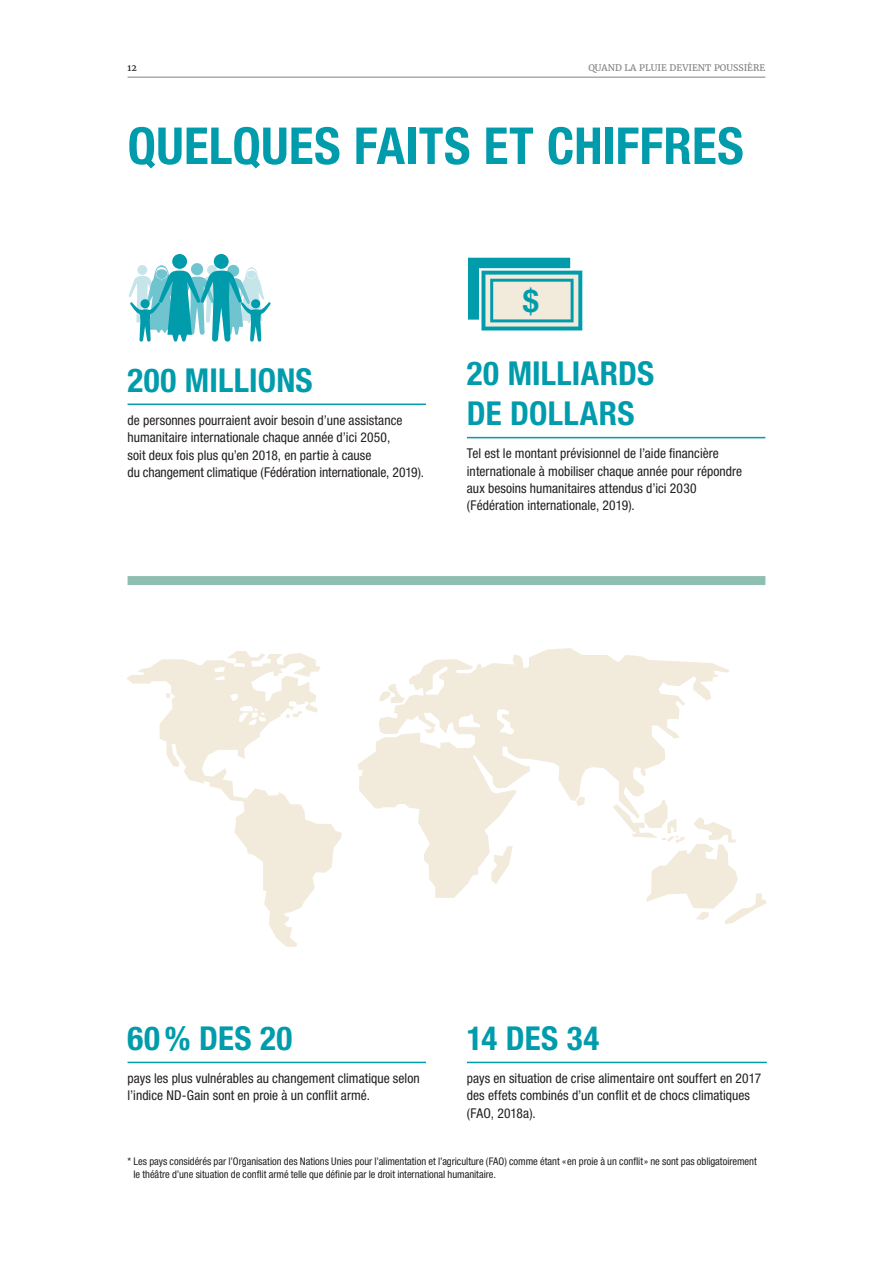
<style>
.page{position:relative;width:893px;height:1263px;background:#fff}
.page>*{position:absolute;margin:0;border:0;box-sizing:border-box;transform-origin:0 0}
.t1{font:700 condensed 51px "Helvetica Neue LT Std";letter-spacing:.005em;color:#009cac}
.t2{font:700 condensed 33px/39.8px "Helvetica Neue LT Std";letter-spacing:.005em;color:#009cac}
.t3{font:700 31.35px "Helvetica";color:#009cac}
.t4{font:condensed 13.5px/17.2px "Helvetica Neue LT Std";letter-spacing:.005em;color:#231f20}
.t5{font:condensed 10.5px/12.6px "Helvetica Neue LT Std";color:#231f20}
.t6{font:9px "Merriweather";color:#808285}
.t7{font:9px "Merriweather";color:#231f20}
</style>
<div class="page">
<hr style="left:128px;top:77px;width:637px;height:1px;background:#808285">
<svg style="left:468px;top:258px;width:114px;height:72px;background:#8bcac9"></svg>
<svg style="left:129px;top:254px;width:142px;height:88px"></svg>
<hr style="left:128px;top:403px;width:298px;height:2px;background:#009cac">
<hr style="left:467px;top:437px;width:298px;height:1px;background:#009cac">
<hr style="left:128px;top:1062px;width:298px;height:1px;background:#009cac">
<hr style="left:467px;top:1062px;width:300px;height:1px;background:#009cac">
<div style="left:128px;top:576px;width:637px;height:9px;background:#90beb1"></div>
<svg style="left:646px;top:829px;width:121px;height:95px"></svg>
<svg style="left:358px;top:648px;width:372px;height:250px"></svg>
<svg style="left:127px;top:651px;width:215px;height:296px"></svg>
<p class="t7" style="left:128px;top:61px;width:11px">12</p>
<p class="t6" style="left:588px;top:61px;width:179px">QUAND LA PLUIE DEVIENT POUSSIÈRE</p>
<h1 class="t1" style="left:128px;top:115px;width:618px">QUELQUES FAITS ET CHIFFRES</h1>
<h2 class="t2" style="left:128px;top:359px;width:187px">200 MILLIONS</h2>
<p class="t4" style="left:128px;top:412px;width:298px">de personnes pourraient avoir besoin d’une assistance humanitaire internationale chaque année d’ici 2050,<br>soit deux fois plus qu’en 2018, en partie à cause<br>du changement climatique (Fédération internationale, 2019).</p>
<h3 class="t3" style="left:522px;top:276px;width:19px">$</h3>
<h2 class="t2" style="left:467px;top:353px;width:189px">20 MILLIARDS<br>DE DOLLARS</h2>
<p class="t4" style="left:467px;top:445px;width:277px">Tel est le montant prévisionnel de l’aide financière internationale à mobiliser chaque année pour répondre aux besoins humanitaires attendus d’ici 2030 (Fédération internationale, 2019).</p>
<h2 class="t2" style="left:467px;top:1018px;width:134px">14 DES 34</h2>
<p class="t4" style="left:467px;top:1070px;width:296px">pays en situation de crise alimentaire ont souffert en 2017 des effets combinés d’un conflit et de chocs climatiques (FAO, 2018a).</p>
<p class="t5" style="left:133px;top:1155px;width:625px;text-indent:-6px">* Les pays considérés par l’Organisation des Nations Unies pour l’alimentation et l’agriculture (FAO) comme étant «en proie à un conflit» ne sont pas obligatoirement le théâtre d’une situation de conflit armé telle que définie par le droit international humanitaire.</p>
<h2 class="t2" style="left:128px;top:1018px;width:166px">60% DES 20</h2>
<p class="t4" style="left:128px;top:1070px;width:294px">pays les plus vulnérables au changement climatique selon l’indice ND-Gain sont en proie à un conflit armé.</p>
</div>
